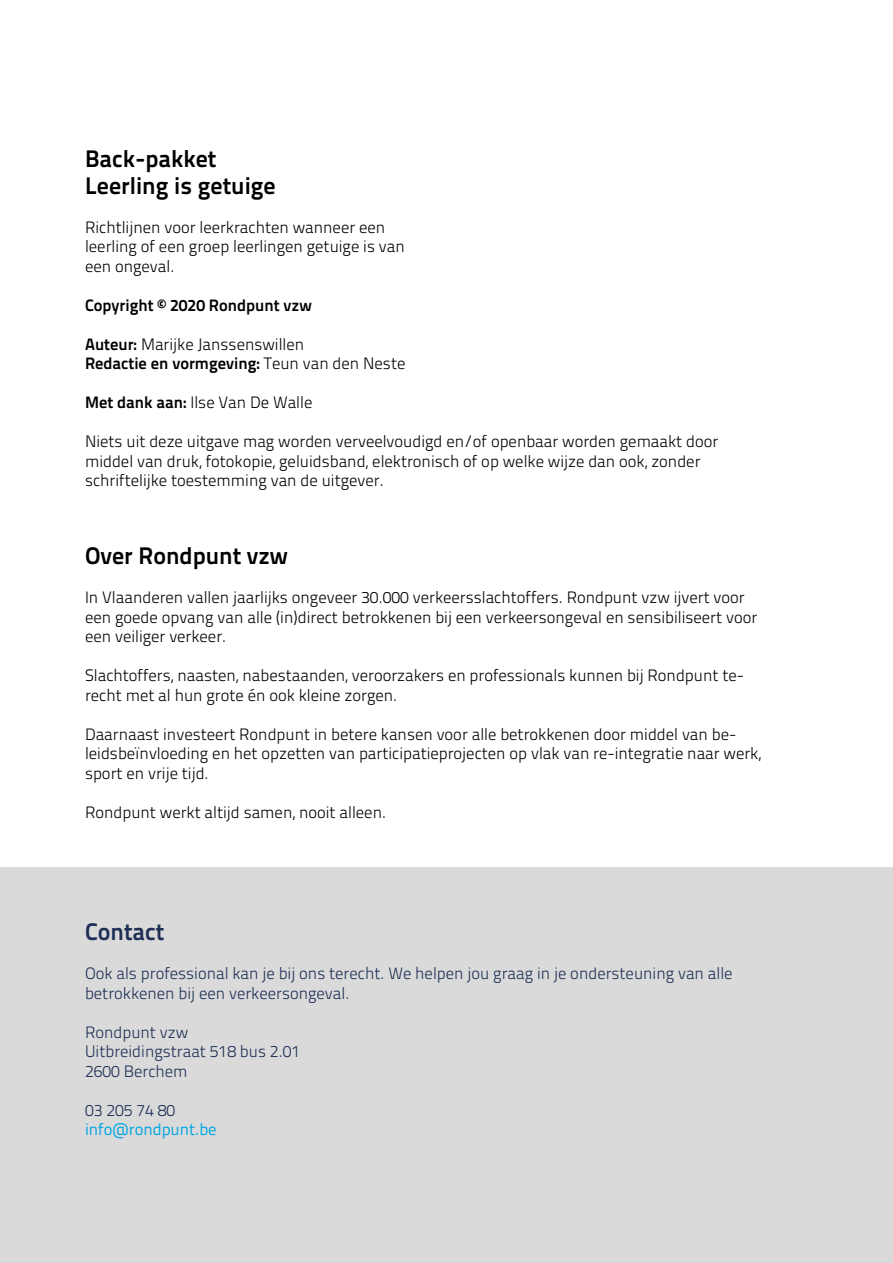
<style>
.page{position:relative;width:893px;height:1263px;background:#fff}
.page>*{position:absolute;margin:0;border:0;box-sizing:border-box;transform-origin:0 0}
.Body{font:700 24px "Titillium Text 22 L";color:#000}
.Body-2{font:700 24px "Titillium Text 22 L";color:#1d2f54}
.Body-3{font:300 16.5px/19.5px "Titillium Text 22 L";color:#000}
.Body-4{font:300 16.5px/19.5px "Titillium Text 22 L";color:#1d2f54}
.Body-5{font:700 16.5px "Titillium Text 22 L";color:#000}
.Body-6{font:16.5px "Titillium Text 22 L";color:#00a6e2}
.s1{font-weight:700}
.s2{font-weight:300}
</style>
<div class="page">
<div style="left:0;top:867px;width:893px;height:396px;background:#dadada"></div>
<p class="Body" style="left:85px;top:140px;width:133px">Back-pakket</p>
<p class="Body" style="left:85px;top:167px;width:192px">Leerling is getuige</p>
<p class="Body-3" style="left:85px;top:216px;width:302px">Richtlijnen voor leerkrachten wanneer een</p>
<p class="Body-3" style="left:85px;top:236px;width:321px">leerling of een groep leerlingen getuige is van</p>
<p class="Body-3" style="left:85px;top:255px;width:91px">een ongeval.</p>
<p class="Body-5" style="left:85px;top:292px;width:228px">Copyright © 2020 Rondpunt vzw</p>
<p class="Body-3" style="left:85px;top:333px;width:221px"><span class="s1">Auteur:</span> Marijke Janssenswillen</p>
<p class="Body-5" style="left:85px;top:351px;width:322px">Redactie en vormgeving: <span class="s2">Teun van den Neste</span></p>
<p class="Body-3" style="left:85px;top:392px;width:229px"><span class="s1">Met dank aan:</span> Ilse Van De Walle</p>
<p class="Body-3" style="left:85px;top:431px;width:635px">Niets uit deze uitgave mag worden verveelvoudigd en/of openbaar worden gemaakt door</p>
<p class="Body-3" style="left:85px;top:450px;width:617px">middel van druk, fotokopie, geluidsband, elektronisch of op welke wijze dan ook, zonder</p>
<p class="Body-3" style="left:85px;top:470px;width:300px">schriftelijke toestemming van de uitgever.</p>
<p class="Body" style="left:85px;top:537px;width:204px">Over Rondpunt vzw</p>
<p class="Body-3" style="left:85px;top:587px;width:674px">In Vlaanderen vallen jaarlijks ongeveer 30.000 verkeersslachtoffers. Rondpunt vzw ijvert voor een goede opvang van alle (in)direct betrokkenen bij een verkeersongeval en sensibiliseert voor een veiliger verkeer.</p>
<p class="Body-3" style="left:85px;top:665px;width:660px">Slachtoffers, naasten, nabestaanden, veroorzakers en professionals kunnen bij Rondpunt te&shy;recht met al hun grote én ook kleine zorgen.</p>
<p class="Body-3" style="left:85px;top:723px;width:678px">Daarnaast investeert Rondpunt in betere kansen voor alle betrokkenen door middel van be&shy;leidsbeïnvloeding en het opzetten van participatieprojecten op vlak van re-integratie naar werk, sport en vrije tijd.</p>
<p class="Body-3" style="left:85px;top:801px;width:303px">Rondpunt werkt altijd samen, nooit alleen.</p>
<p class="Body-2" style="left:85px;top:913px;width:81px">Contact</p>
<p class="Body-4" style="left:85px;top:963px;width:649px">Ook als professional kan je bij ons terecht. We helpen jou graag in je ondersteuning van alle betrokkenen bij een verkeersongeval.</p>
<p class="Body-4" style="left:85px;top:1021px;width:105px">Rondpunt vzw</p>
<p class="Body-4" style="left:85px;top:1041px;width:217px">Uitbreidingstraat 518 bus 2.01</p>
<p class="Body-4" style="left:85px;top:1060px;width:104px">2600 Berchem</p>
<p class="Body-4" style="left:85px;top:1099px;width:92px">03 205 74 80</p>
<p class="Body-6" style="left:85px;top:1117px;width:133px">info@rondpunt.be</p>
</div>
